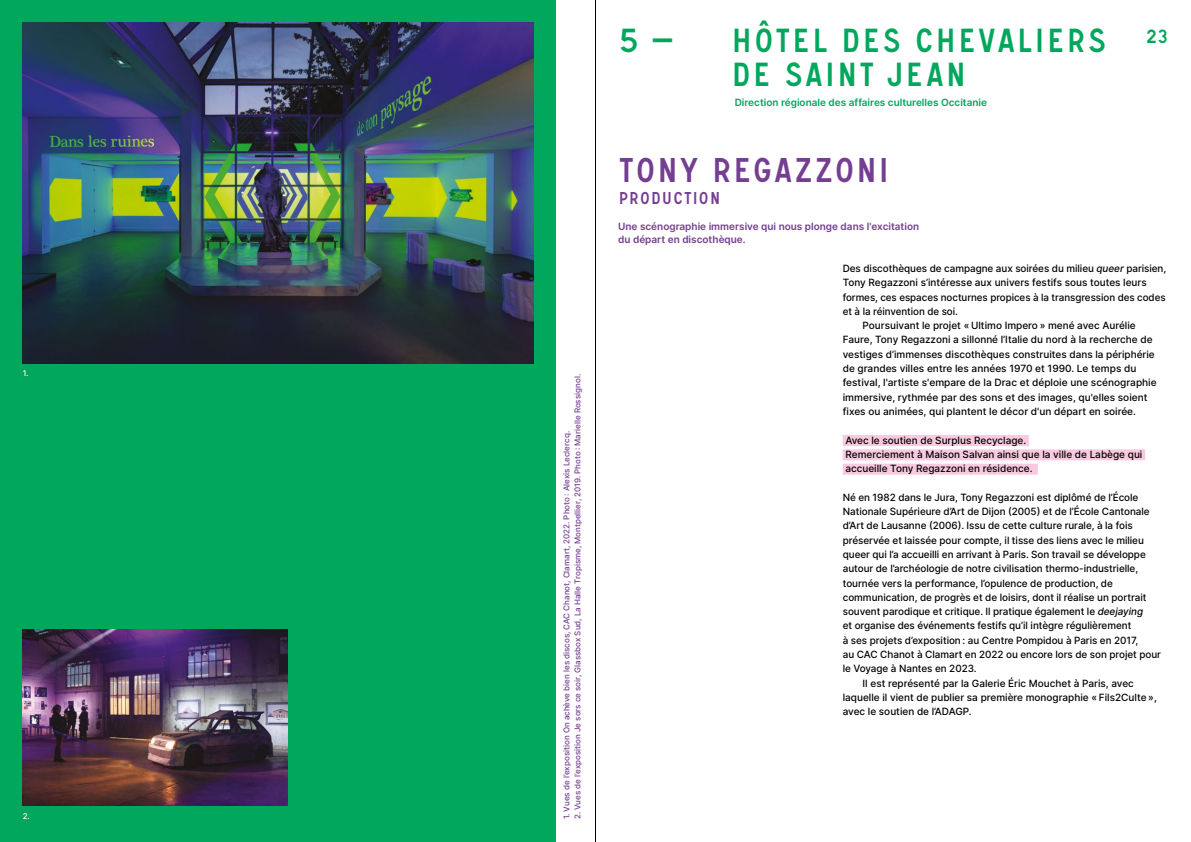
<style>
.page{position:relative;width:1191px;height:842px;background:#fff}
.page>*{position:absolute;margin:0;border:0;box-sizing:border-box;transform-origin:0 0}
.t1{font:36px "Signal No 2 D";letter-spacing:-.015em;color:#743e91}
.t2{font:35px/34px "Signal No 2 D";color:#00a75d}
.t3{font:20px "Signal No 2 D";color:#00a75d}
.t4{font:18px "Signal No 2 D";color:#743e91}
.t5{font:500 10px/14.3px "Inter";letter-spacing:-.005em;color:#000}
.t6{font:600 10px/13px "Inter";color:#743e91}
.t7{font:600 10px "Inter";color:#00a75d}
.t8{font:500 8px "Inter";color:#743e91}
.t9{font:500 8px "Inter";color:#fff}
.s1{font-style:italic}
</style>
<div class="page">
<div style="left:0;top:0;width:556px;height:842px;background:#00a75d"></div>
<div style="left:842px;top:435px;width:186px;height:11px;background:#f8c9df"></div>
<div style="left:842px;top:449px;width:303px;height:11px;background:#f8c9df"></div>
<div style="left:842px;top:464px;width:195px;height:11px;background:#f8c9df"></div>
<hr style="left:595px;top:0;width:1px;height:842px;background:#000">
<img style="left:23px;top:23px;width:510px;height:340px">
<img style="left:23px;top:629px;width:264px;height:176px">
<p class="t9" style="left:23px;top:367px;width:7px">1.</p>
<p class="t9" style="left:23px;top:810px;width:9px">2.</p>
<p class="t8" style="left:571px;top:819px;width:447px;rotate:-90deg">2. Vues de l’exposition Je sors ce soir, Glassbox Sud, La Halle Tropisme, Montpellier, 2019. Photo : Marielle Rossignol.</p>
<p class="t8" style="left:560px;top:819px;width:390px;rotate:-90deg">1. Vues de l’exposition On achève bien les discos, CAC Chanot, Clamart, 2022. Photo : Alexis Leclercq.</p>
<h2 class="t2" style="left:618px;top:23px;width:57px">5 —</h2>
<h2 class="t2" style="left:730px;top:23px;width:378px">HÔTEL DES CHEVALIERS<br>DE SAINT JEAN</h2>
<p class="t7" style="left:734px;top:95px;width:254px">Direction régionale des affaires culturelles Occitanie</p>
<h1 class="t1" style="left:618px;top:149px;width:274px">TONY REGAZZONI</h1>
<h3 class="t4" style="left:618px;top:187px;width:104px">PRODUCTION</h3>
<p class="t6" style="left:618px;top:220px;width:302px">Une scénographie immersive qui nous plonge dans l'excitation du départ en discothèque.</p>
<h3 class="t3" style="left:1146px;top:25px;width:24px">23</h3>
<p class="t5" style="left:842px;top:261px;width:325px">Des discothèques de campagne aux soirées du milieu <span class="s1">queer</span> parisien,</p>
<p class="t5" style="left:842px;top:275px;width:305px">Tony Regazzoni s’intéresse aux univers festifs sous toutes leurs</p>
<p class="t5" style="left:842px;top:289px;width:324px">formes, ces espaces nocturnes propices à la transgression des codes</p>
<p class="t5" style="left:842px;top:304px;width:117px">et à la réinvention de soi.</p>
<p class="t5" style="left:862px;top:318px;width:275px">Poursuivant le projet « Ultimo Impero » mené avec Aurélie</p>
<p class="t5" style="left:842px;top:332px;width:311px">Faure, Tony Regazzoni a sillonné l’Italie du nord à la recherche de</p>
<p class="t5" style="left:842px;top:347px;width:313px">vestiges d’immenses discothèques construites dans la périphérie</p>
<p class="t5" style="left:842px;top:361px;width:295px">de grandes villes entre les années 1970 et 1990. Le temps du</p>
<p class="t5" style="left:842px;top:375px;width:315px">festival, l'artiste s'empare de la Drac et déploie une scénographie</p>
<p class="t5" style="left:842px;top:390px;width:306px">immersive, rythmée par des sons et des images, qu'elles soient</p>
<p class="t5" style="left:842px;top:404px;width:295px">fixes ou animées, qui plantent le décor d'un départ en soirée.</p>
<p class="t5" style="left:845px;top:432px;width:298px">Avec le soutien de Surplus Recyclage.<br>Remerciement à Maison Salvan ainsi que la ville de Labège qui accueille Tony Regazzoni en résidence.</p>
<p class="t5" style="left:842px;top:490px;width:297px">Né en 1982 dans le Jura, Tony Regazzoni est diplômé de l’École</p>
<p class="t5" style="left:842px;top:504px;width:308px">Nationale Supérieure d’Art de Dijon (2005) et de l’École Cantonale</p>
<p class="t5" style="left:842px;top:518px;width:291px">d’Art de Lausanne (2006). Issu de cette culture rurale, à la fois</p>
<p class="t5" style="left:842px;top:533px;width:303px">préservée et laissée pour compte, il tisse des liens avec le milieu</p>
<p class="t5" style="left:842px;top:547px;width:304px">queer qui l’a accueilli en arrivant à Paris. Son travail se développe</p>
<p class="t5" style="left:842px;top:561px;width:297px">autour de l’archéologie de notre civilisation thermo-industrielle,</p>
<p class="t5" style="left:842px;top:575px;width:272px">tournée vers la performance, l’opulence de production, de</p>
<p class="t5" style="left:842px;top:590px;width:305px">communication, de progrès et de loisirs, dont il réalise un portrait</p>
<p class="t5" style="left:842px;top:604px;width:302px">souvent parodique et critique. Il pratique également le <span class="s1">deejaying</span></p>
<p class="t5" style="left:842px;top:618px;width:290px">et organise des événements festifs qu’il intègre régulièrement</p>
<p class="t5" style="left:842px;top:633px;width:297px">à ses projets d’exposition : au Centre Pompidou à Paris en 2017,</p>
<p class="t5" style="left:842px;top:647px;width:320px">au CAC Chanot à Clamart en 2022 ou encore lors de son projet pour</p>
<p class="t5" style="left:842px;top:661px;width:135px">le Voyage à Nantes en 2023.</p>
<p class="t5" style="left:862px;top:676px;width:273px">Il est représenté par la Galerie Éric Mouchet à Paris, avec</p>
<p class="t5" style="left:842px;top:690px;width:316px">laquelle il vient de publier sa première monographie « Fils2Culte »,</p>
<p class="t5" style="left:842px;top:704px;width:130px">avec le soutien de l’ADAGP.</p>
</div>
